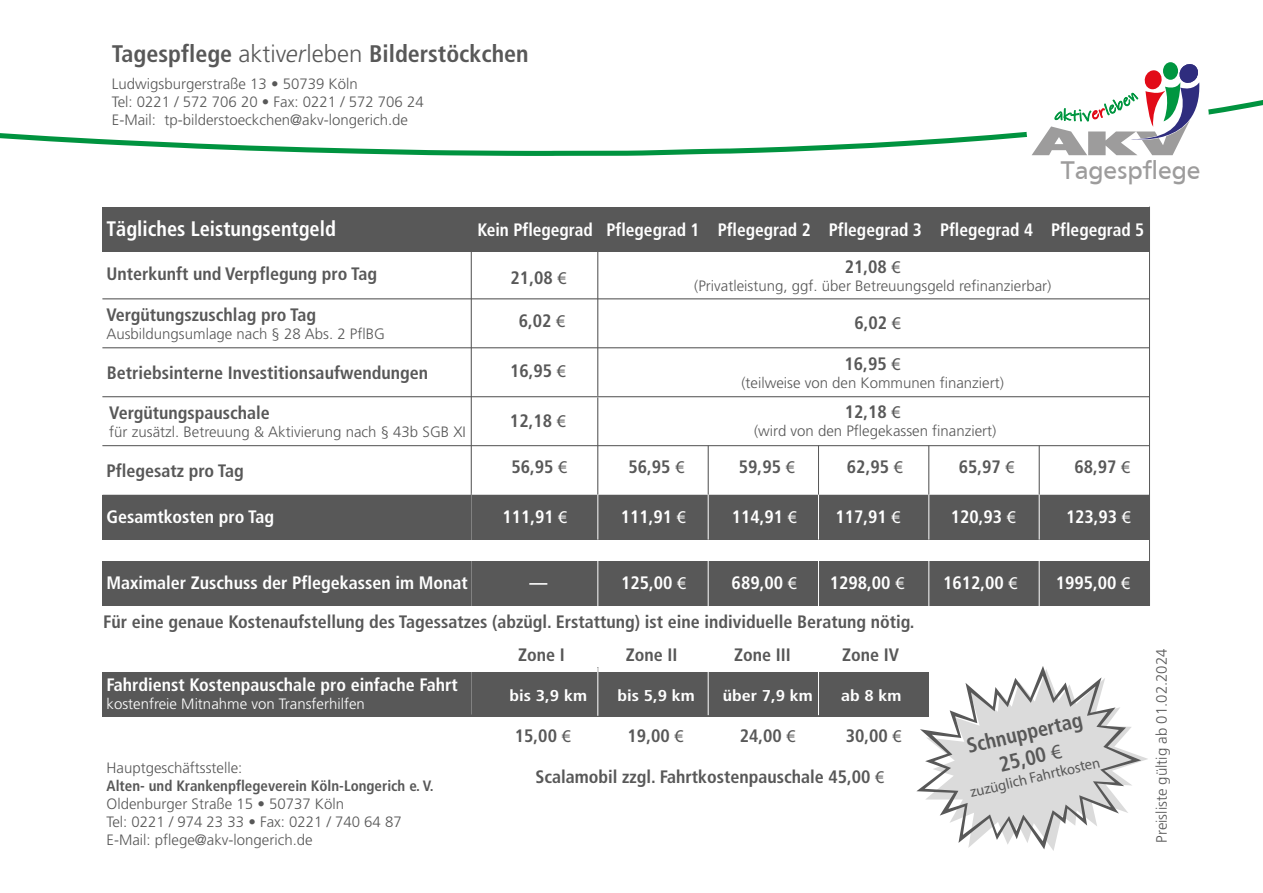
<style>
.page{position:relative;width:1263px;height:893px;background:#fff}
.page>*{position:absolute;margin:0;border:0;box-sizing:border-box;transform-origin:0 0}
.t1{font:26.4px "Frutiger";color:#9d9c9c}
.t2{font:700 condensed 24px "Frutiger";color:#585858}
.t3{font:italic 300 24px "Frutiger";color:#585858}
.t4{font:700 condensed 21px "Frutiger";color:#fff}
.t5{font:700 condensed 21px/25.2px "Frutiger";color:#585858;text-align:center}
.t6{font:700 condensed 18px "Frutiger";color:#585858}
.t7{font:700 condensed 18px "Frutiger";color:#fff}
.t8{font:700 condensed 15.75px "Frutiger";color:#fff;scale:1.15 1}
.t9{font:300 15px/18px "Frutiger";color:#585858}
.t10{font:700 condensed 15px "Frutiger";color:#585858}
.t11{font:300 15px "Frutiger";color:#fff}
.t12{font:15px "Myriad Pro";color:#585858}
.s1{font-weight:300;font-stretch:normal}
.s2{font-family:"Myriad Pro";font-weight:400;font-stretch:normal}
</style>
<div class="page">
<svg style="left:0;top:100px;width:1263px;height:56px"></svg>
<div style="left:102px;top:495px;width:1047px;height:44px;background:#585858"></div>
<div style="left:102px;top:207px;width:1047px;height:45px;background:#585858"></div>
<hr style="left:471px;top:251px;width:1px;height:244px;background:#585858">
<hr style="left:598px;top:251px;width:1px;height:145px;background:#585858">
<hr style="left:1149px;top:207px;width:1px;height:399px;background:#585858">
<div style="left:102px;top:561px;width:1047px;height:45px;background:#585858"></div>
<hr style="left:597px;top:397px;width:1px;height:49px;background:#585858">
<hr style="left:102px;top:299px;width:1047px;height:1px;background:#585858">
<hr style="left:102px;top:348px;width:1047px;height:1px;background:#585858">
<hr style="left:102px;top:396px;width:1047px;height:1px;background:#585858">
<hr style="left:102px;top:445px;width:1047px;height:1px;background:#585858">
<hr style="left:598px;top:494px;width:1px;height:46px;background:#fff">
<hr style="left:708px;top:494px;width:1px;height:46px;background:#fff">
<hr style="left:818px;top:494px;width:1px;height:46px;background:#fff">
<hr style="left:928px;top:494px;width:1px;height:46px;background:#fff">
<hr style="left:1039px;top:494px;width:1px;height:46px;background:#fff">
<hr style="left:598px;top:561px;width:1px;height:46px;background:#fff">
<hr style="left:708px;top:561px;width:1px;height:46px;background:#fff">
<hr style="left:818px;top:561px;width:1px;height:46px;background:#fff">
<hr style="left:928px;top:561px;width:1px;height:46px;background:#fff">
<hr style="left:1039px;top:561px;width:1px;height:46px;background:#fff">
<hr style="left:598px;top:446px;width:1px;height:49px;background:#585858">
<hr style="left:708px;top:446px;width:1px;height:49px;background:#585858">
<hr style="left:818px;top:446px;width:1px;height:49px;background:#585858">
<hr style="left:928px;top:446px;width:1px;height:49px;background:#585858">
<hr style="left:1039px;top:446px;width:1px;height:49px;background:#585858">
<div style="left:102px;top:672px;width:827px;height:44px;background:#585858"></div>
<hr style="left:598px;top:667px;width:1px;height:48px;background:#585858">
<hr style="left:708px;top:667px;width:1px;height:48px;background:#fff">
<hr style="left:818px;top:667px;width:1px;height:48px;background:#fff">
<hr style="left:598px;top:668px;width:1px;height:48px;background:#fff">
<svg style="left:916px;top:666px;width:232px;height:185px"></svg>
<svg style="left:1022px;top:62px;width:191px;height:94px"></svg>
<h2 class="t2" style="left:112px;top:39px;width:418px">Tagespflege <span class="s1">aktiv leben</span> Bilderstöckchen</h2>
<p class="t9" style="left:112px;top:74px;width:313px">Ludwigsburgerstraße 13 • 50739 Köln<br>Tel: 0221 / 572 706 20 • Fax: 0221 / 572 706 24<br>E-Mail: tp-bilderstoeckchen@akv-longerich.de</p>
<h2 class="t3" style="left:285px;top:40px;width:26px">er</h2>
<h1 class="t1" style="left:1061px;top:155px;width:141px">Tagespflege</h1>
<h3 class="t4" style="left:106px;top:216px;width:231px">Tägliches Leistungsentgeld</h3>
<p class="t7" style="left:477px;top:219px;width:668px">Kein Pflegegrad Pflegegrad 1 Pflegegrad 2 Pflegegrad 3 Pflegegrad 4 Pflegegrad 5</p>
<p class="t6" style="left:106px;top:263px;width:272px">Unterkunft und Verpflegung pro Tag</p>
<p class="t6" style="left:106px;top:304px;width:211px">Vergütungszuschlag pro Tag</p>
<p class="t9" style="left:106px;top:325px;width:280px">Ausbildungsumlage nach § 28 Abs. 2 PflBG</p>
<p class="t6" style="left:107px;top:362px;width:323px">Betriebsinterne Investitionsaufwendungen</p>
<p class="t6" style="left:109px;top:402px;width:162px">Vergütungspauschale</p>
<p class="t9" style="left:109px;top:423px;width:358px">für zusätzl. Betreuung &amp; Aktivierung nach § 43b SGB XI</p>
<p class="t6" style="left:106px;top:460px;width:139px">Pflegesatz pro Tag</p>
<p class="t7" style="left:106px;top:506px;width:169px">Gesamtkosten pro Tag</p>
<p class="t6" style="left:511px;top:267px;width:58px">21,08 <span class="s2">€</span></p>
<p class="t6" style="left:845px;top:256px;width:58px">21,08 <span class="s2">€</span></p>
<p class="t9" style="left:694px;top:277px;width:359px">(Privatleistung, ggf. über Betreuungsgeld refinanzierbar)</p>
<p class="t6" style="left:519px;top:310px;width:48px">6,02 <span class="s2">€</span></p>
<p class="t6" style="left:854px;top:312px;width:48px">6,02 <span class="s2">€</span></p>
<p class="t6" style="left:510px;top:360px;width:58px">16,95 <span class="s2">€</span></p>
<p class="t6" style="left:510px;top:410px;width:58px">12,18 <span class="s2">€</span></p>
<p class="t6" style="left:844px;top:353px;width:58px">16,95 <span class="s2">€</span></p>
<p class="t9" style="left:741px;top:374px;width:264px">(teilweise von den Kommunen finanziert)</p>
<p class="t6" style="left:845px;top:401px;width:58px">12,18 <span class="s2">€</span></p>
<p class="t9" style="left:754px;top:421px;width:244px">(wird von den Pflegekassen finanziert)</p>
<p class="t6" style="left:511px;top:456px;width:58px">56,95 <span class="s2">€</span></p>
<p class="t6" style="left:628px;top:456px;width:58px">56,95 <span class="s2">€</span></p>
<p class="t6" style="left:739px;top:456px;width:58px">59,95 <span class="s2">€</span></p>
<p class="t6" style="left:847px;top:456px;width:58px">62,95 <span class="s2">€</span></p>
<p class="t6" style="left:959px;top:456px;width:58px">65,97 <span class="s2">€</span></p>
<p class="t6" style="left:1074px;top:456px;width:58px">68,97 <span class="s2">€</span></p>
<p class="t7" style="left:502px;top:506px;width:67px">111,91 <span class="s2">€</span></p>
<p class="t7" style="left:621px;top:506px;width:67px">111,91 <span class="s2">€</span></p>
<p class="t7" style="left:732px;top:506px;width:67px">114,91 <span class="s2">€</span></p>
<p class="t7" style="left:836px;top:506px;width:67px">117,91 <span class="s2">€</span></p>
<p class="t7" style="left:951px;top:506px;width:67px">120,93 <span class="s2">€</span></p>
<p class="t7" style="left:1066px;top:506px;width:67px">123,93 <span class="s2">€</span></p>
<p class="t7" style="left:107px;top:572px;width:363px">Maximaler Zuschuss der Pflegekassen im Monat</p>
<p class="t7" style="left:530px;top:572px;width:19px">—</p>
<p class="t7" style="left:621px;top:572px;width:67px">125,00 <span class="s2">€</span></p>
<p class="t7" style="left:732px;top:572px;width:67px">689,00 <span class="s2">€</span></p>
<p class="t7" style="left:830px;top:572px;width:76px">1298,00 <span class="s2">€</span></p>
<p class="t7" style="left:943px;top:572px;width:76px">1612,00 <span class="s2">€</span></p>
<p class="t7" style="left:1056px;top:572px;width:76px">1995,00 <span class="s2">€</span></p>
<p class="t6" style="left:103px;top:611px;width:813px">Für eine genaue Kostenaufstellung des Tagessatzes (abzügl. Erstattung) ist eine individuelle Beratung nötig.</p>
<p class="t7" style="left:107px;top:674px;width:353px">Fahrdienst Kostenpauschale pro einfache Fahrt</p>
<p class="t11" style="left:107px;top:695px;width:260px">kostenfreie Mitnahme von Transferhilfen</p>
<p class="t9" style="left:107px;top:758px;width:137px">Hauptgeschäftsstelle:</p>
<p class="t10" style="left:107px;top:777px;width:329px">Alten- und Krankenpflegeverein Köln-Longerich e. V.</p>
<p class="t9" style="left:107px;top:794px;width:297px">Oldenburger Straße 15 • 50737 Köln<br>Tel: 0221 / 974 23 33 • Fax: 0221 / 740 64 87<br>E-Mail: pflege@akv-longerich.de</p>
<p class="t6" style="left:518px;top:644px;width:48px">Zone I</p>
<p class="t6" style="left:626px;top:644px;width:53px">Zone II</p>
<p class="t6" style="left:734px;top:644px;width:58px">Zone III</p>
<p class="t6" style="left:842px;top:644px;width:59px">Zone IV</p>
<p class="t8" style="left:510px;top:686px;width:69px">bis 3,9 km</p>
<p class="t8" style="left:617px;top:686px;width:69px">bis 5,9 km</p>
<p class="t8" style="left:723px;top:686px;width:80px">über 7,9 km</p>
<p class="t8" style="left:841px;top:686px;width:54px">ab 8 km</p>
<p class="t6" style="left:515px;top:725px;width:58px">15,00 <span class="s2">€</span></p>
<p class="t6" style="left:628px;top:725px;width:58px">19,00 <span class="s2">€</span></p>
<p class="t6" style="left:740px;top:725px;width:58px">24,00 <span class="s2">€</span></p>
<p class="t6" style="left:846px;top:725px;width:58px">30,00 <span class="s2">€</span></p>
<p class="t6" style="left:535px;top:766px;width:351px">Scalamobil zzgl. Fahrtkostenpauschale 45,00 <span class="s2">€</span></p>
<h3 class="t5" style="left:964px;top:734px;width:119px;rotate:-13deg">Schnuppertag<br>25,00 <span class="s2">€</span></h3>
<p class="t12" style="left:968px;top:783px;width:134px;rotate:-13deg">zuzüglich Fahrtkosten</p>
<p class="t9" style="left:1153px;top:842px;width:195px;rotate:-90deg">Preisliste gültig ab 01.02.2024</p>
</div>
